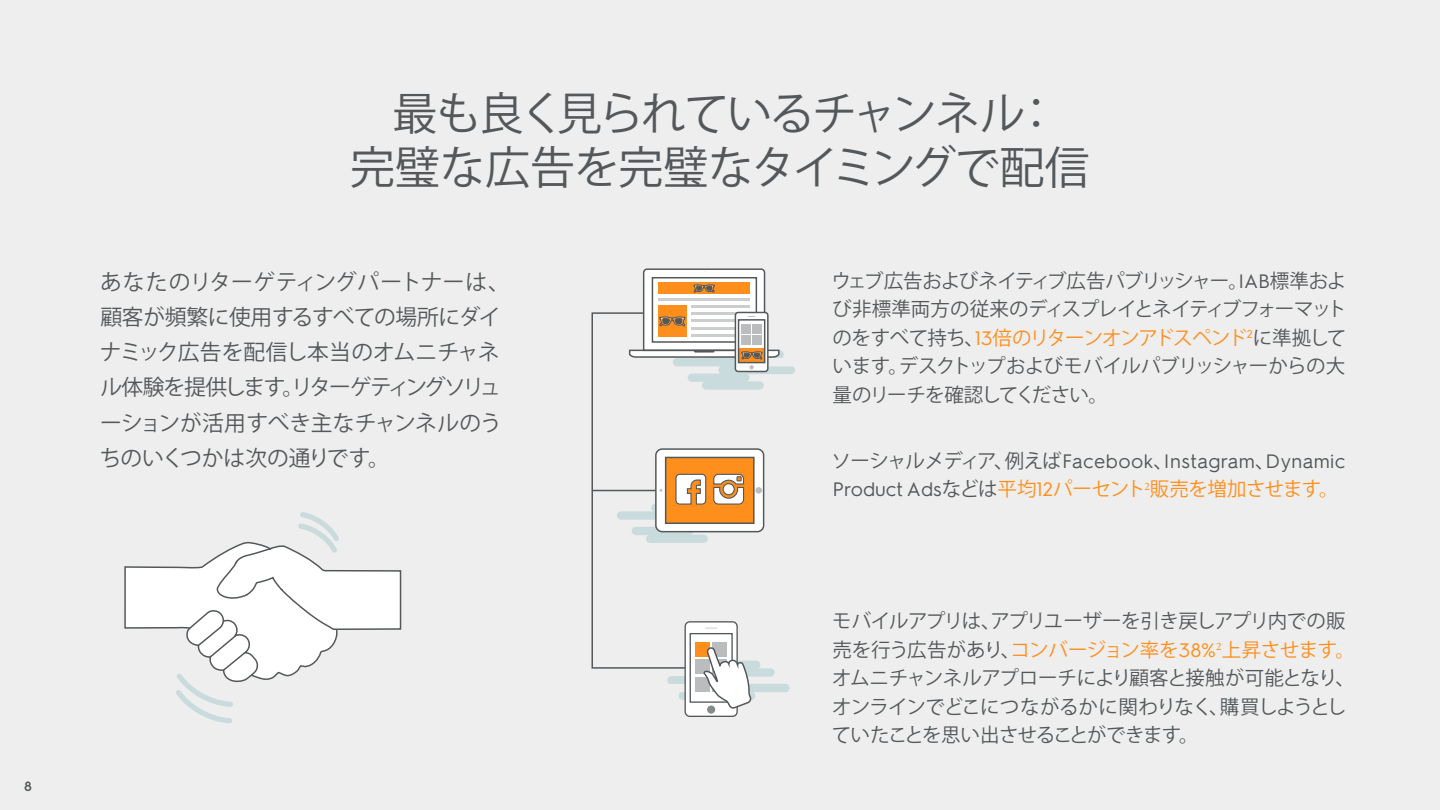
<style>
.page{position:relative;width:1440px;height:810px;background:#eee}
.page>*{position:absolute;margin:0;border:0;box-sizing:border-box;transform-origin:0 0}
.t1{font:45px/54px "Koz Go Pr 6 N";letter-spacing:-.045em;color:#54585a;text-align:center}
.t2{font:21.75px/35.2px "Koz Go Pr 6 N";letter-spacing:-.03em;color:#54585a}
.t3{font:19.5px/28.5px "Koz Go Pr 6 N";letter-spacing:-.035em;color:#54585a;text-align:justify}
.t4{font:19.5px/28.5px "Hurme Geometric Sans 2";letter-spacing:.025em;color:#54585a}
.t5{font:600 13.5px "Hurme Geometric Sans 2";color:#54585a}
.s1{font-family:"Hurme Geometric Sans 2"}
.s2{font-family:"Hurme Geometric Sans 2";color:#ff8f1c}
.s3{color:#ff8f1c}
.s4{font-family:"Koz Go Pr 6 N"}
.s5{font-family:"Koz Go Pr 6 N";color:#ff8f1c}
</style>
<div class="page">
<div style="left:722px;top:366px;width:69px;height:8px;background:#cadbdd"></div>
<div style="left:717px;top:684px;width:68px;height:8px;background:#cadbdd"></div>
<div style="left:685px;top:622px;width:52px;height:94px;background:#fff;border-radius:5px"></div>
<div style="left:685px;top:621px;width:53px;height:96px;border:1px solid #54585a;border-radius:5px"></div>
<div style="left:707px;top:706px;width:8px;height:8px;background:#878a8b;border-radius:50%"></div>
<svg style="left:591px;top:268px;width:189px;height:441px"></svg>
<svg style="left:124px;top:512px;width:278px;height:212px"></svg>
<p class="t5" style="left:24px;top:777px;width:9px">8</p>
<p class="t1" style="left:350px;top:88px;width:741px">最も良く見られているチャンネル：<br>完璧な広告を完璧なタイミングで配信</p>
<p class="t2" style="left:99px;top:265px;width:412px">あなたのリターゲティングパートナーは、顧客が頻繁に使用するすべての場所にダイナミック広告を配信し本当のオムニチャネル体験を提供します。リターゲティングソリューションが活用すべき主なチャンネルのうちのいくつかは次の通りです。</p>
<p class="t3" style="left:832px;top:267px;width:517px">ウェブ広告およびネイティブ広告パブリッシャー。<span class="s1">IAB</span>標準および非標準両方の従来のディスプレイとネイティブフォーマットのをすべて持ち、<span class="s2">13</span><span class="s3">倍のリターンオンアドスペンド</span><sup>2</sup>に準拠しています。デスクトップおよびモバイルパブリッシャーからの大量のリーチを確認してください。</p>
<p class="t4" style="left:832px;top:446px;width:515px"><span class="s4">ソーシャルメディア、例えば</span>Facebook<span class="s4">、</span>Instagram<span class="s4">、</span>Dynamic<br>Product Ads<span class="s4">などは</span><span class="s5">平均</span><span class="s3">12</span><span class="s5">パーセント</span><sup>2</sup><span class="s5">販売を増加させます。</span></p>
<p class="t3" style="left:832px;top:608px;width:524px;text-align:left">モバイルアプリは、アプリユーザーを引き戻しアプリ内での販売を行う広告があり、<span class="s3">コンバージョン率を</span><span class="s2">38%</span><sup>2</sup><span class="s3">上昇させます。</span>オムニチャンネルアプローチにより顧客と接触が可能となり、オンラインでどこにつながるかに関わりなく、購買しようとしていたことを思い出させることができます。</p>
</div>
